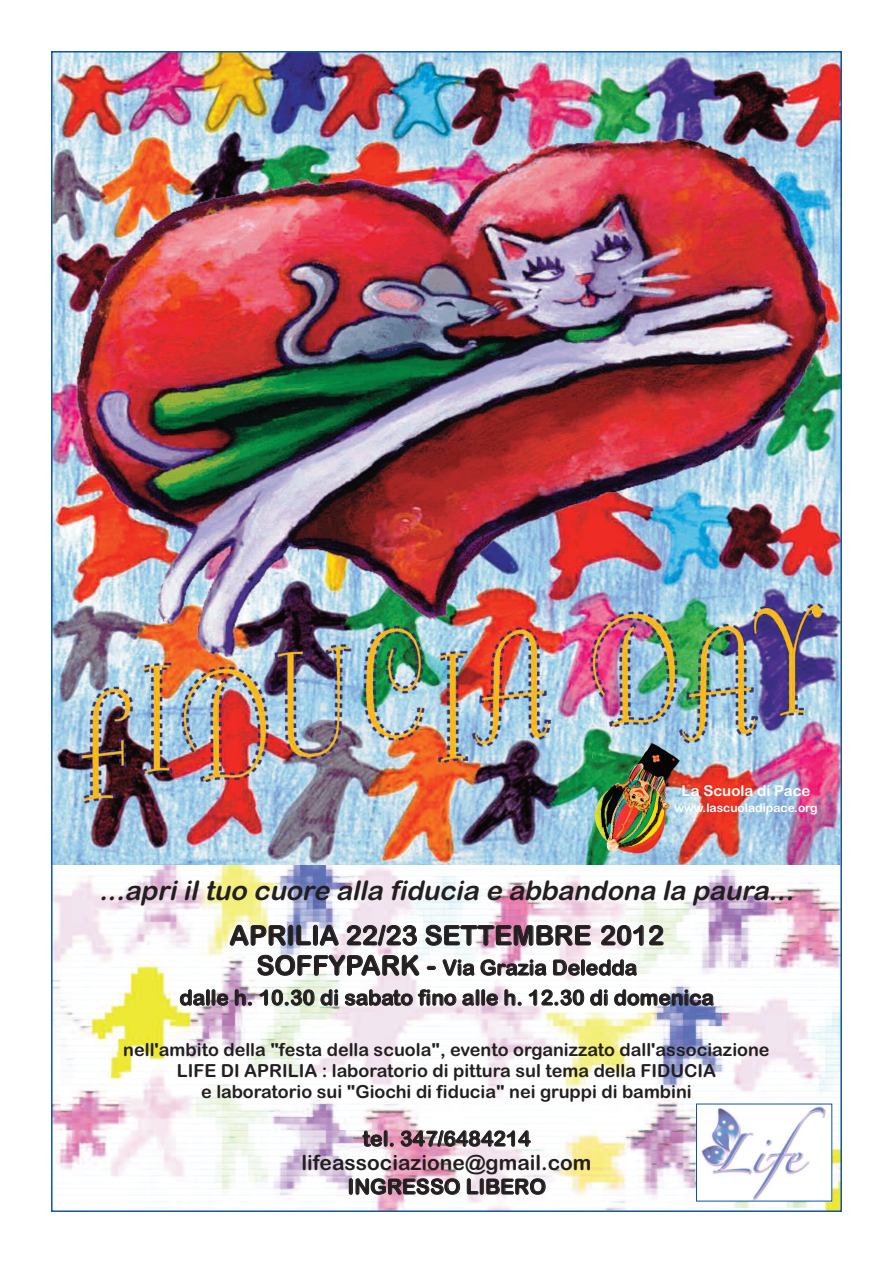
<style>
.page{position:relative;width:893px;height:1263px;background:#fff}
.page>*{position:absolute;margin:0;border:0;box-sizing:border-box;transform-origin:0 0}
.t1{font:italic 27px "Arial Rounded MT Bold";color:#231f20}
.t2{font:27px "Arial Rounded MT Bold";color:#231f20}
.t3{font:21px/24px "Arial Rounded MT Bold";color:#231f20;text-align:center}
.t4{font:18px/21px "Arial Rounded MT Bold";color:#231f20;text-align:center}
.t5{font:15px "Arial Rounded MT Bold";color:#fff}
.t6{font:12px "Arial Rounded MT Bold";color:#fff}
.s1{font-size:27px}
</style>
<div class="page">
<img style="left:54px;top:54px;width:785px;height:811px">
<img style="left:593px;top:743px;width:90px;height:112px">
<svg style="left:54px;top:865px;width:785px;height:344px"></svg>
<img style="left:699px;top:1106px;width:130px;height:93px">
<p class="t5" style="left:682px;top:782px;width:130px">La Scuola di Pace</p>
<p class="t6" style="left:674px;top:801px;width:145px">www.lascuoladipace.org</p>
<h1 class="t1" style="left:99px;top:875px;width:703px">...apri il tuo cuore alla fiducia e abbandona la paura...</h1>
<h1 class="t2" style="left:230px;top:920px;width:436px">APRILIA 22/23 SETTEMBRE 2012</h1>
<p class="t3" style="left:180px;top:953px;width:536px;line-height:30px"><span class="s1">SOFFYPARK -</span> Via Grazia Deledda<br>dalle h. 10.30 di sabato fino alle h. 12.30 di domenica</p>
<p class="t4" style="left:123px;top:1039px;width:648px">nell'ambito della "festa della scuola", evento organizzato dall'associazione<br>LIFE DI APRILIA : laboratorio di pittura sul tema della FIDUCIA<br>e laboratorio sui "Giochi di fiducia" nei gruppi di bambini</p>
<p class="t3" style="left:301px;top:1127px;width:292px">tel. 347/6484214 lifeassociazione@gmail.com<br>INGRESSO LIBERO</p>
</div>
